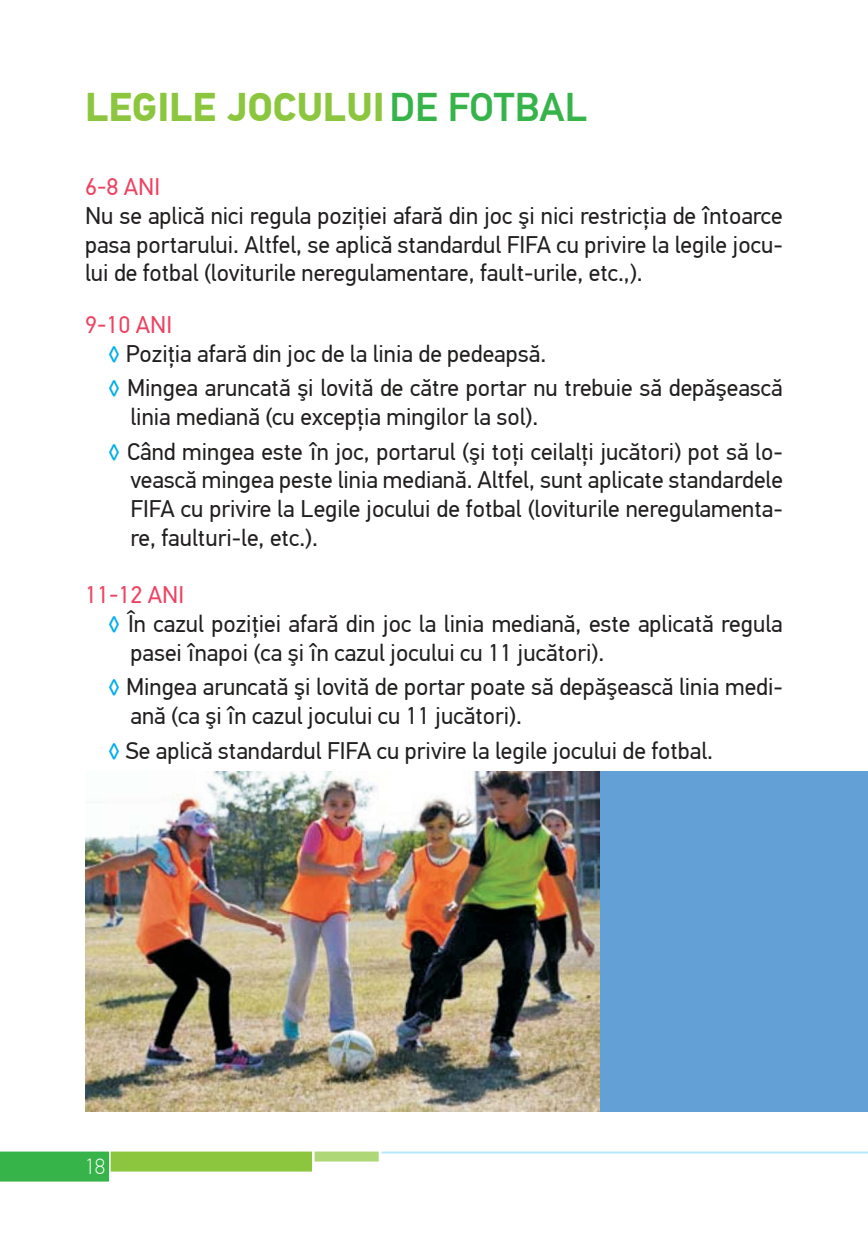
<style>
.page{position:relative;width:868px;height:1248px;background:#fff}
.page>*{position:absolute;margin:0;border:0;box-sizing:border-box;transform-origin:0 0}
.t1{font:700 40px "PF Din Text Pro";color:#8cc63e}
.t2{font:24px/28.8px "PF Din Text Pro";color:#221f1f}
.t3{font:24px "PF Din Text Pro";color:#ee4262}
.t4{font:100 22px "PF Din Text Pro";color:#fff}
.s1{font-weight:500;color:#37b449}
.s2{color:#ee4262}
.s3{color:#00adef}
</style>
<div class="page">
<div style="left:111px;top:1151px;width:201px;height:20px;background:#8cc63e"></div>
<div style="left:0;top:1151px;width:109px;height:30px;background:#37b449"></div>
<hr style="left:381px;top:1151px;width:486px;height:2px;background:#6dcff6">
<div style="left:314px;top:1151px;width:64px;height:10px;background:#aed778"></div>
<div style="left:600px;top:771px;width:267px;height:340px;background:#62a0d6"></div>
<img style="left:85px;top:771px;width:514px;height:340px">
<h1 class="t1" style="left:85px;top:83px;width:503px">LEGILE JOCULUI<span class="s1">DE FOTbal</span></h1>
<p class="t3" style="left:85px;top:172px;width:77px">6-8 ANI</p>
<p class="t2" style="left:85px;top:201px;width:699px;text-align:justify">Nu se aplică nici regula poziţiei afară din joc şi nici restricţia de întoarce pasa portarului. Altfel, se aplică standardul FIFA cu privire la legile jocu&shy;lui de fotbal (loviturile neregulamentare, fault-urile, etc.,).</p>
<p class="t2" style="left:108px;top:310px;width:440px;text-indent:-23px"><span class="s2">9-10 ANI<br></span><span class="s3">◊</span> Poziţia afară din joc de la linia de pedeapsă.</p>
<p class="t2" style="left:130px;top:374px;width:653px;text-indent:-23px"><span class="s3">◊</span> Mingea aruncată şi lovită de către portar nu trebuie să depăşească linia mediană (cu excepţia mingilor la sol).</p>
<p class="t2" style="left:130px;top:437px;width:654px;text-align:justify;text-indent:-23px"><span class="s3">◊</span> Când mingea este în joc, portarul (şi toţi ceilalţi jucători) pot să lo&shy;vească mingea peste linia mediană. Altfel, sunt aplicate standardele FIFA cu privire la Legile jocului de fotbal (loviturile neregulamenta&shy;re, faulturi-le, etc.).</p>
<p class="t3" style="left:85px;top:580px;width:101px">11-12 ANI</p>
<p class="t2" style="left:108px;top:609px;width:676px"><span class="s3">◊</span> În cazul poziţiei afară din joc la linia mediană, este aplicată regula</p>
<p class="t2" style="left:130px;top:638px;width:475px">pasei înapoi (ca şi în cazul jocului cu 11 jucători).</p>
<p class="t2" style="left:130px;top:672px;width:654px;text-indent:-23px"><span class="s3">◊</span> Mingea aruncată şi lovită de portar poate să depăşească linia medi&shy;ană (ca şi în cazul jocului cu 11 jucători).</p>
<p class="t2" style="left:108px;top:736px;width:606px"><span class="s3">◊</span> Se aplică standardul FIFA cu privire la legile jocului de fotbal.</p>
<p class="t4" style="left:85px;top:1153px;width:22px">18</p>
</div>
